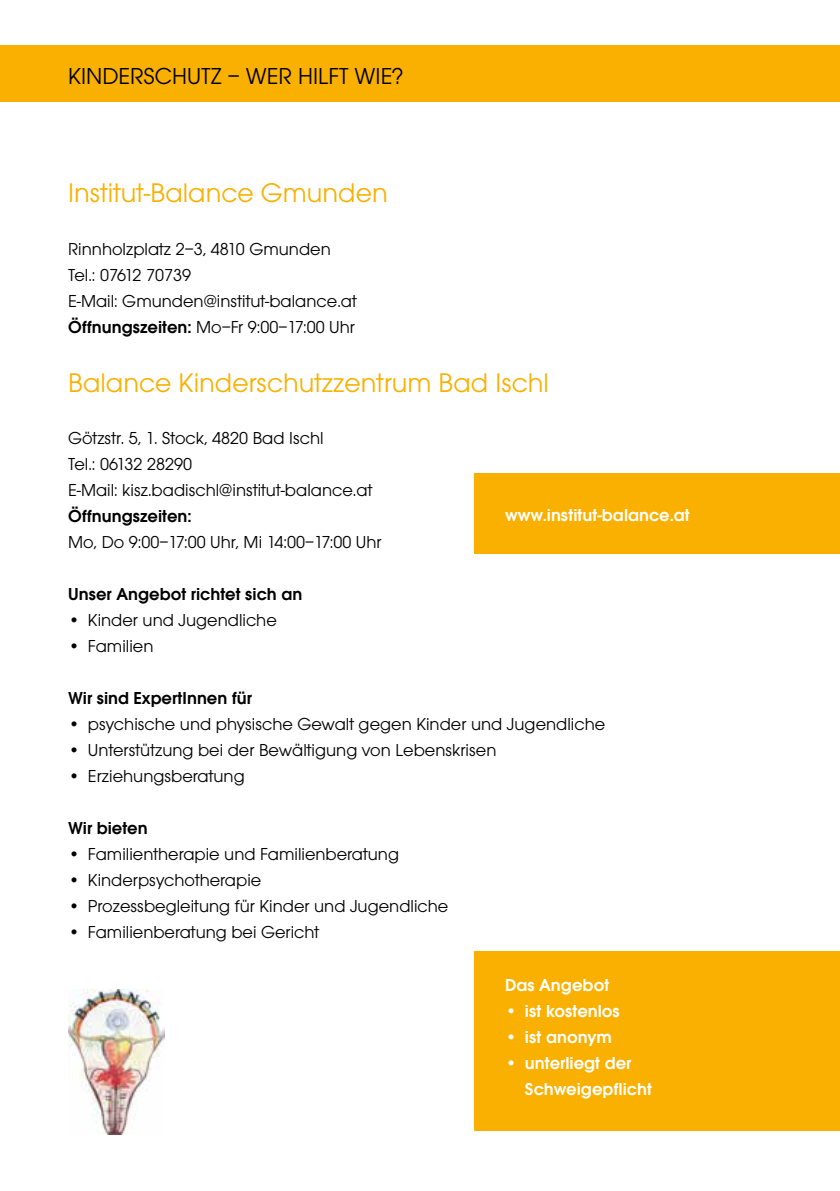
<style>
.page{position:relative;width:840px;height:1191px;background:#fff}
.page>*{position:absolute;margin:0;border:0;box-sizing:border-box;transform-origin:0 0}
.t1{font:28px "Avant Gard";color:#f9b000}
.t2{font:24px "Avant Gard";color:#000}
.t3{font:18px/26px "Avant Gard";color:#000}
.t4{font:600 18px/26px "Avant Gard";color:#fff}
.t5{font:600 18px "Avant Gard";color:#000}
.s1{font-weight:600}
</style>
<div class="page">
<div style="left:0;top:45px;width:839px;height:57px;background:#f9b000"></div>
<div style="left:474px;top:473px;width:365px;height:80px;background:#f9b000"></div>
<div style="left:474px;top:951px;width:365px;height:180px;background:#f9b000"></div>
<img style="left:68px;top:989px;width:96px;height:145px">
<h2 class="t2" style="left:68px;top:62px;width:337px">KINDERSCHUTZ – WER HILFT WIE?</h2>
<h1 class="t1" style="left:68px;top:177px;width:321px">Institut-Balance Gmunden</h1>
<p class="t3" style="left:68px;top:236px;width:290px">Rinnholzplatz 2–3, 4810 Gmunden<br>Tel.: 07612 70739<br>E-Mail: Gmunden@institut-balance.at<br><span class="s1">Öffnungszeiten:</span> Mo–Fr 9:00–17:00 Uhr</p>
<h1 class="t1" style="left:68px;top:367px;width:482px">Balance Kinderschutzzentrum Bad Ischl</h1>
<p class="t3" style="left:68px;top:425px;width:306px">Götzstr. 5, 1. Stock, 4820 Bad Ischl<br>Tel.: 06132 28290<br>E-Mail: kisz.badischl@institut-balance.at</p>
<p class="t5" style="left:68px;top:505px;width:125px">Öffnungszeiten:</p>
<p class="t3" style="left:68px;top:529px;width:315px">Mo, Do 9:00–17:00 Uhr, Mi 14:00–17:00 Uhr</p>
<p class="t5" style="left:68px;top:583px;width:235px">Unser Angebot richtet sich an</p>
<p class="t3" style="left:68px;top:607px;width:210px">• Kinder und Jugendliche</p>
<p class="t3" style="left:68px;top:633px;width:87px">• Familien</p>
<p class="t5" style="left:68px;top:687px;width:185px">Wir sind ExpertInnen für</p>
<p class="t3" style="left:68px;top:711px;width:538px">• psychische und physische Gewalt gegen Kinder und Jugendliche</p>
<p class="t3" style="left:68px;top:737px;width:429px">• Unterstützung bei der Bewältigung von Lebenskrisen</p>
<p class="t3" style="left:68px;top:763px;width:178px">• Erziehungsberatung</p>
<p class="t5" style="left:68px;top:817px;width:81px">Wir bieten</p>
<p class="t3" style="left:68px;top:841px;width:332px">• Familientherapie und Familienberatung</p>
<p class="t3" style="left:68px;top:867px;width:194px">• Kinderpsychotherapie</p>
<p class="t3" style="left:68px;top:893px;width:381px">• Prozessbegleitung für Kinder und Jugendliche</p>
<p class="t3" style="left:68px;top:919px;width:252px">• Familienberatung bei Gericht</p>
<p class="t4" style="left:505px;top:502px;width:186px">www.institut-balance.at</p>
<p class="t4" style="left:505px;top:972px;width:106px">Das Angebot</p>
<p class="t4" style="left:505px;top:998px;width:116px">• ist kostenlos</p>
<p class="t4" style="left:505px;top:1024px;width:108px">• ist anonym</p>
<p class="t4" style="left:524px;top:1050px;width:128px;text-indent:-20px">• unterliegt der<br>Schweigepflicht</p>
</div>
